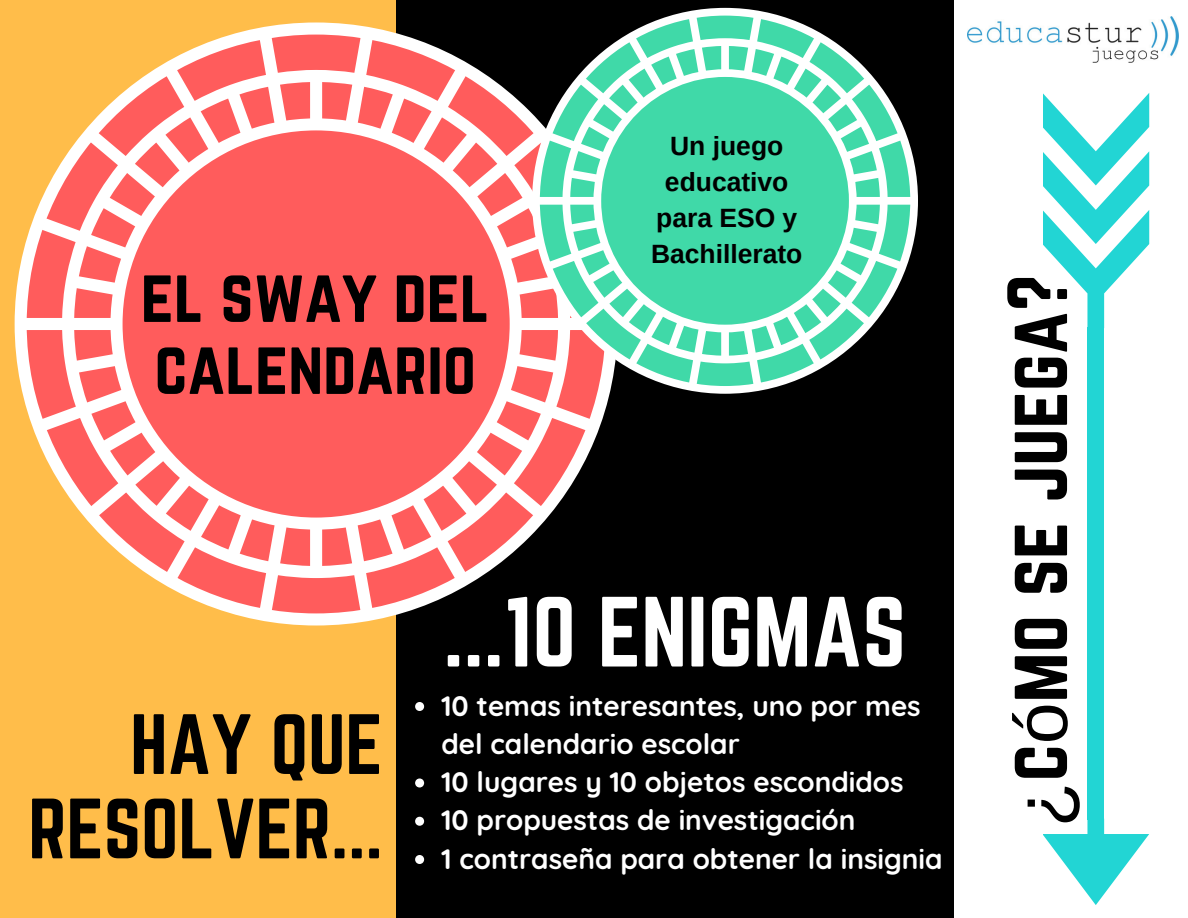
<style>
.page{position:relative;width:1188px;height:918px;background:#fff}
.page>*{position:absolute;margin:0;border:0;box-sizing:border-box;transform-origin:0 0}
.t1{font:87.15px "Norwester";color:#fff}
.t2{font:74.7px/84.3px "Norwester";color:#000;text-align:right}
.t3{font:66.45px/72px "Norwester";color:#000}
.t4{font:700 28.05px/38.2px "Quicksand";color:#fff}
.t5{font:700 26.4px/36px "Arimo";color:#000;text-align:center}
.s1{font-family:"Liberation Sans"}
</style>
<div class="page">
<div style="left:339px;top:0;width:615px;height:918px;background:#000"></div>
<div style="left:0;top:0;width:396px;height:918px;background:#ffbd4a"></div>
<svg style="left:15px;top:22px;width:384px;height:604px"></svg>
<svg style="left:24px;top:34px;width:586px;height:581px;fill:#ff5c5c"></svg>
<svg style="left:532px;top:8px;width:386px;height:386px"></svg>
<svg style="left:538px;top:15px;width:375px;height:372px;background:#64bfa1"></svg>
<svg style="left:415px;top:702px;width:9px;height:9px"></svg>
<svg style="left:415px;top:778px;width:9px;height:10px"></svg>
<svg style="left:415px;top:817px;width:9px;height:9px"></svg>
<svg style="left:415px;top:855px;width:9px;height:9px"></svg>
<div style="left:1087px;top:327px;width:17px;height:493px;background:#22d5d4"></div>
<svg style="left:1043px;top:93px;width:106px;height:235px"></svg>
<svg style="left:1043px;top:819px;width:106px;height:86px"></svg>
<img style="left:968px;top:17px;width:211px;height:46px">
<h3 class="t3" style="left:141px;top:263px;width:350px">el sway del calendario</h3>
<p class="t5" style="left:651px;top:128px;width:153px">Un juego educativo para ESO y<br>Bachillerato</p>
<h2 class="t2" style="left:28px;top:706px;width:356px">HAY QUE<br>RESOLVER...</h2>
<h1 class="t1" style="left:443px;top:590px;width:464px">...10 ENIGMAS</h1>
<p class="t4" style="left:441px;top:686px;width:503px">10 temas interesantes, uno por mes del calendario escolar<br>10 lugares y 10 objetos escondidos<br>10 propuestas de investigación<br>1 contraseña para obtener la insignia</p>
<h2 class="t2" style="left:999px;top:827px;width:554px;rotate:-90deg"><span class="s1">¿</span>c<span class="s1">ó</span>mo se juega?</h2>
</div>
